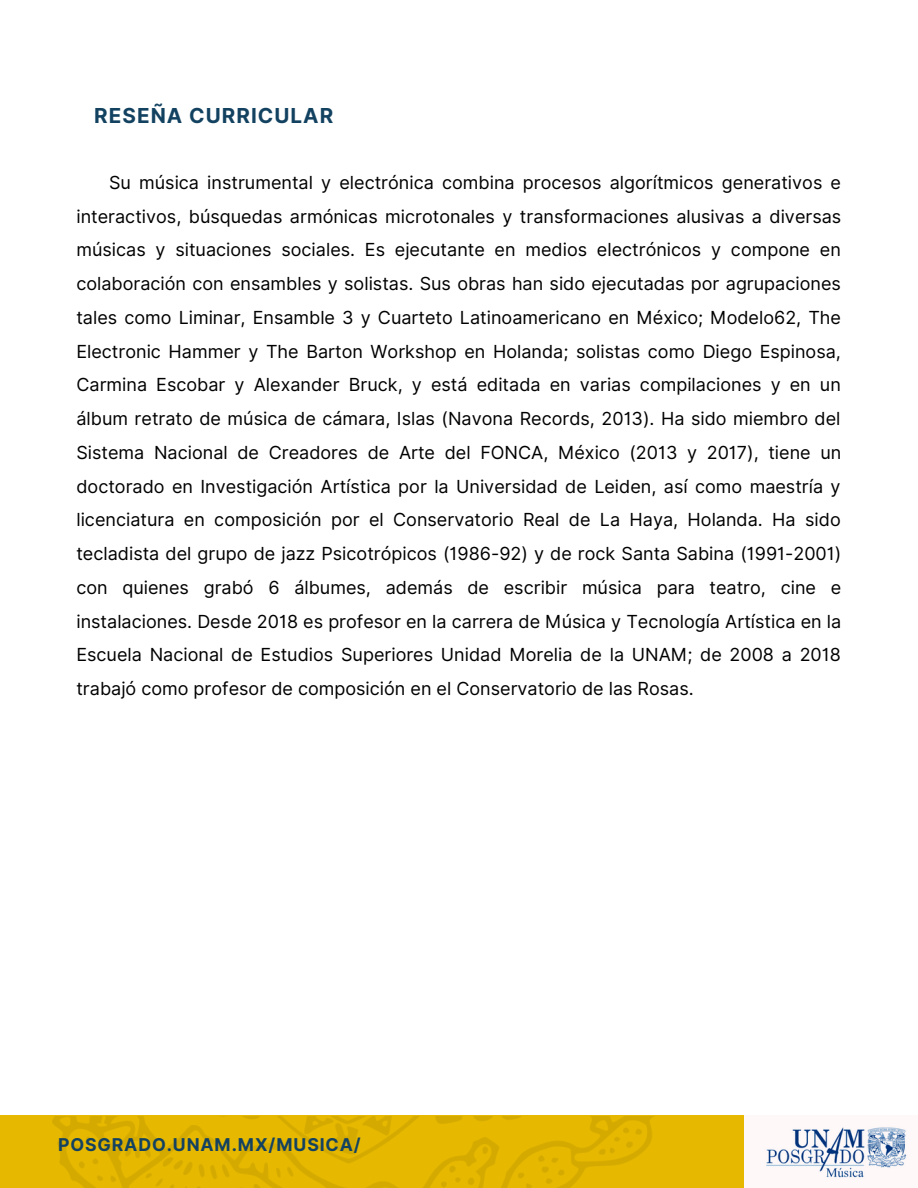
<style>
.page{position:relative;width:918px;height:1188px;background:#fff}
.page>*{position:absolute;margin:0;border:0;box-sizing:border-box;transform-origin:0 0}
.t1{font:700 20.7px "Inter";letter-spacing:.05em;color:#134261}
.t2{font:18px/33.8px "Inter";color:#000;text-align:justify}
.t3{font:700 17.7px "Inter";letter-spacing:.05em;color:#134261}
</style>
<div class="page">
<svg style="left:0;top:1115px;width:918px;height:73px;background:#e2b500"></svg>
<img style="left:745px;top:1115px;width:173px;height:73px">
<p class="t1" style="left:94px;top:103px;width:241px">RESEÑA CURRICULAR</p>
<p class="t2" style="left:76px;top:166px;width:766px;text-indent:33px">Su música instrumental y electrónica combina procesos algorítmicos generativos e interactivos, búsquedas armónicas microtonales y transformaciones alusivas a diversas músicas y situaciones sociales. Es ejecutante en medios electrónicos y compone en colaboración con ensambles y solistas. Sus obras han sido ejecutadas por agrupaciones tales como Liminar, Ensamble 3 y Cuarteto Latinoamericano en México; Modelo62, The Electronic Hammer y The Barton Workshop en Holanda; solistas como Diego Espinosa, Carmina Escobar y Alexander Bruck, y está editada en varias compilaciones y en un álbum retrato de música de cámara, Islas (Navona Records, 2013). Ha sido miembro del Sistema Nacional de Creadores de Arte del FONCA, México (2013 y 2017), tiene un doctorado en Investigación Artística por la Universidad de Leiden, así como maestría y licenciatura en composición por el Conservatorio Real de La Haya, Holanda. Ha sido tecladista del grupo de jazz Psicotrópicos (1986-92) y de rock Santa Sabina (1991-2001) con quienes grabó 6 álbumes, además de escribir música para teatro, cine e instalaciones. Desde 2018 es profesor en la carrera de Música y Tecnología Artística en la Escuela Nacional de Estudios Superiores Unidad Morelia de la UNAM; de 2008 a 2018 trabajó como profesor de composición en el Conservatorio de las Rosas.</p>
<p class="t3" style="left:58px;top:1134px;width:304px">POSGRADO.UNAM.MX/MUSICA/</p>
</div>
